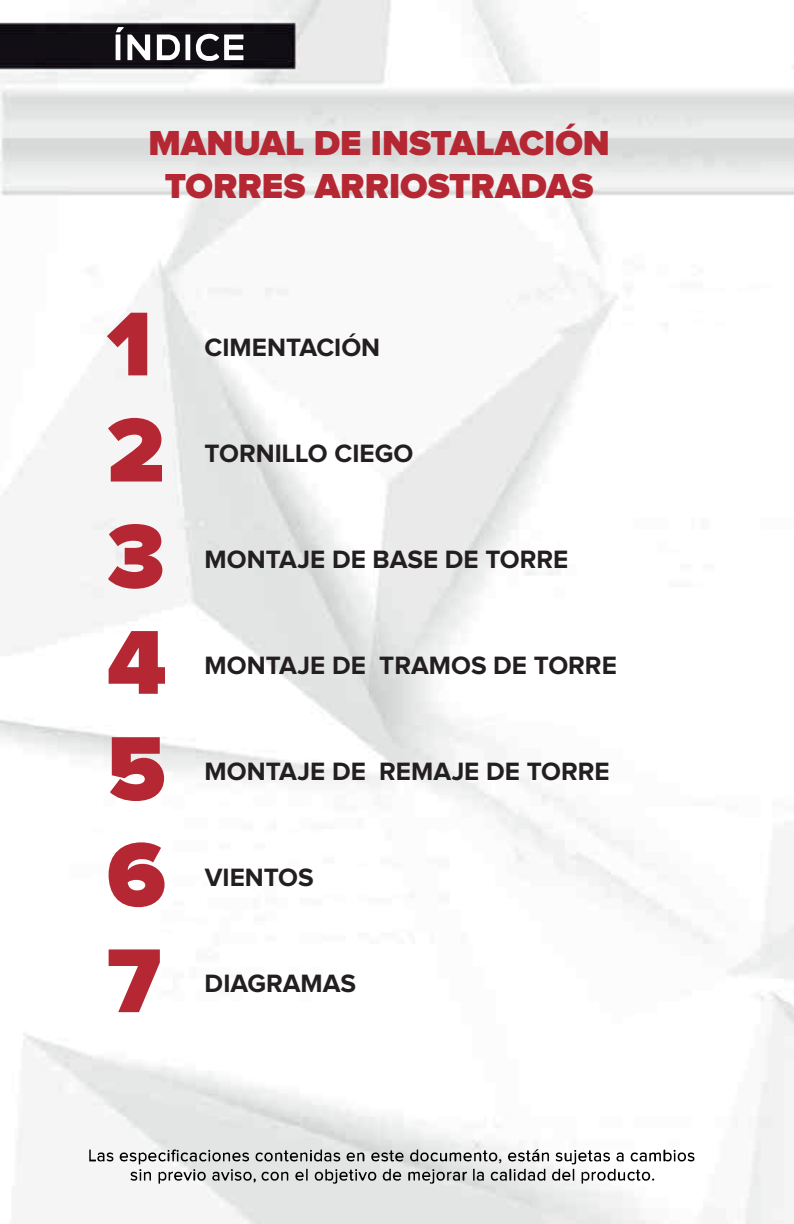
<style>
.page{position:relative;width:794px;height:1224px;background:#fff}
.page>*{position:absolute;margin:0;border:0;box-sizing:border-box;transform-origin:0 0}
.t1{font:900 94px/106.2px "Proxima Nova";color:#b52732}
.t2{font:900 36px/43.2px "Proxima Nova";color:#b52833;text-align:center}
.t3{font:700 26px "Proxima Nova";color:#231f20}
.t4{font:18.6px "Proxima Nova";color:#000}
</style>
<div class="page">
<img style="left:0;top:0;width:794px;height:1224px">
<svg style="left:116px;top:27px;width:127px;height:34px"></svg>
<svg style="left:89px;top:1150px;width:24px;height:11px"></svg>
<svg style="left:120px;top:1149px;width:574px;height:35px"></svg>
<h2 class="t2" style="left:149px;top:123px;width:463px">MANUAL DE INSTALACIÓN<br>TORRES ARRIOSTRADAS</h2>
<h1 class="t1" style="left:107px;top:295px;width:61px">1<br>2<br>3<br>4<br>5<br>6<br>7</h1>
<p class="t3" style="left:205px;top:335px;width:177px">CIMENTACIÓN</p>
<p class="t3" style="left:205px;top:441px;width:210px">TORNILLO CIEGO</p>
<p class="t3" style="left:205px;top:547px;width:365px">MONTAJE DE BASE DE TORRE</p>
<p class="t3" style="left:205px;top:653px;width:414px">MONTAJE DE TRAMOS DE TORRE</p>
<p class="t3" style="left:205px;top:759px;width:406px">MONTAJE DE REMAJE DE TORRE</p>
<p class="t3" style="left:205px;top:866px;width:111px">VIENTOS</p>
<p class="t3" style="left:205px;top:972px;width:153px">DIAGRAMAS</p>
<p class="t4" style="left:498px;top:1147px;width:6px">,</p>
</div>
